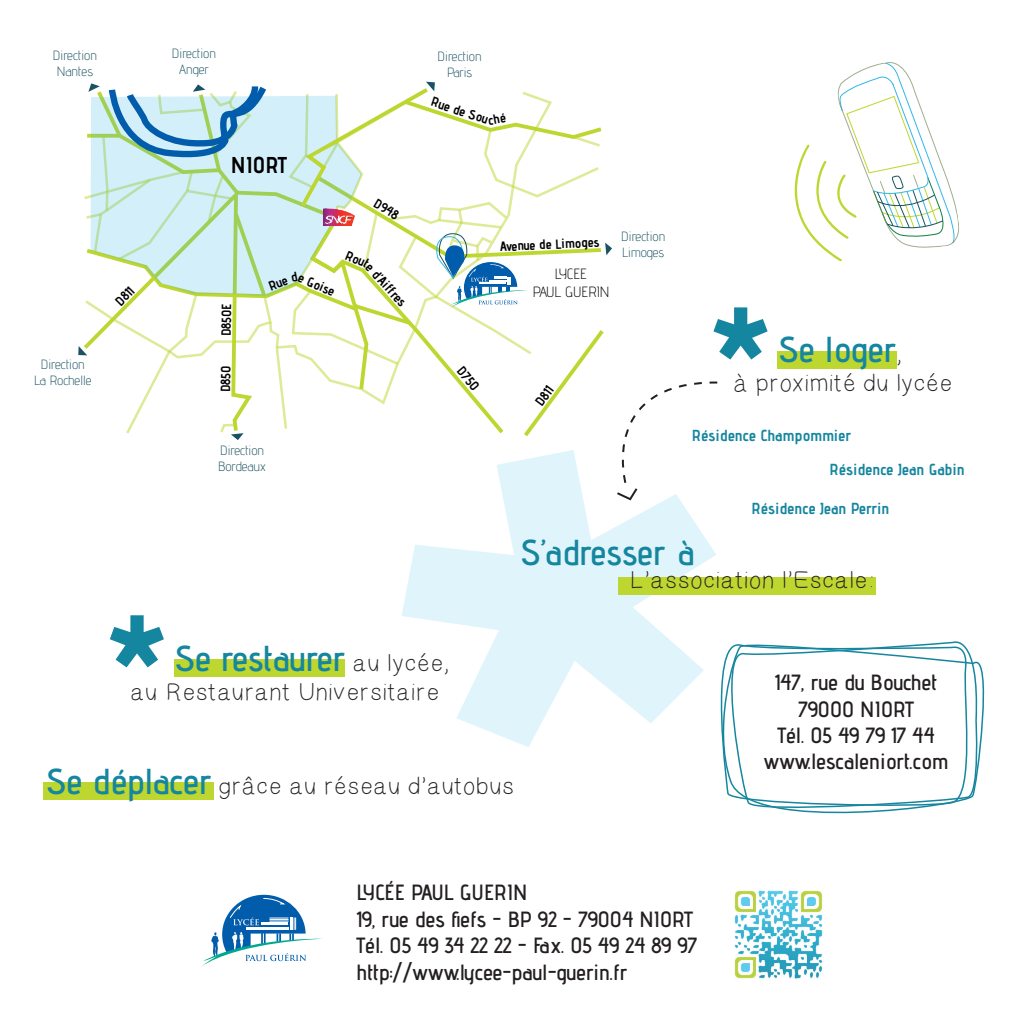
<style>
.page{position:relative;width:1021px;height:1021px;background:#fff}
.page>*{position:absolute;margin:0;border:0;box-sizing:border-box;transform-origin:0 0}
.t1{font:215.2px "Impact";color:#15869f}
.t2{font:600 36px "Advent Pro";color:#15869f}
.t3{font:24px "More Letters";color:#231f20}
.t4{font:700 22.8px "Advent Pro";color:#000}
.t5{font:600 22px/26.4px "Advent Pro";color:#231f20}
.t6{font:700 16px "Advent Pro";color:#15869f}
.t7{font:300 14.8px/17.8px "Advent Pro";color:#000;text-align:center}
.t8{font:300 13.4px/16px "Advent Pro";color:#195260;text-align:center}
.t9{font:700 13.4px "Advent Pro";color:#000}
.s1{font-family:"More Letters";font-weight:400;font-size:24px;color:#231f20}
.s2{font-family:"Advent Pro";font-weight:600;font-size:36px;color:#15869f}
</style>
<div class="page">
<div style="left:43px;top:782px;width:171px;height:17px;background:#bed630"></div>
<div style="left:174px;top:659px;width:170px;height:17px;background:#bed630"></div>
<div style="left:777px;top:351px;width:119px;height:17px;background:#bed630"></div>
<svg style="left:201px;top:894px;width:122px;height:73px"></svg>
<img style="left:734px;top:890px;width:89px;height:89px">
<svg style="left:794px;top:62px;width:165px;height:200px"></svg>
<svg style="left:787px;top:661px;width:198px;height:153px"></svg>
<svg style="left:724px;top:641px;width:251px;height:169px"></svg>
<div style="left:618px;top:578px;width:258px;height:17px;background:#bed630"></div>
<svg style="left:78px;top:81px;width:640px;height:359px"></svg>
<svg style="left:377px;top:426px;width:368px;height:340px"></svg>
<p class="t8" style="left:53px;top:47px;width:46px;text-align:left">Direction<br>Nantes</p>
<p class="t8" style="left:34px;top:356px;width:59px">Direction<br>La Rochelle</p>
<p class="t9" style="left:112px;top:298px;width:22px;rotate:-45deg">D811</p>
<p class="t8" style="left:172px;top:45px;width:46px">Direction<br>Anger</p>
<p class="t4" style="left:231px;top:151px;width:58px">NIORT</p>
<p class="t9" style="left:218px;top:336px;width:34px;rotate:-89deg">D850E</p>
<p class="t9" style="left:217px;top:392px;width:28px;rotate:-89deg">D850</p>
<p class="t8" style="left:218px;top:441px;width:49px;text-align:left">Direction<br>Bordeaux</p>
<p class="t9" style="left:302px;top:269px;width:40px;rotate:23deg">e Goise</p>
<p class="t8" style="left:437px;top:48px;width:46px">Direction<br>Paris</p>
<p class="t9" style="left:434px;top:93px;width:61px;rotate:18deg">Rue de Sou</p>
<p class="t9" style="left:379px;top:195px;width:28px;rotate:31deg">D948</p>
<p class="t9" style="left:374px;top:259px;width:55px;rotate:48deg">e d’Aiffres</p>
<p class="t9" style="left:466px;top:363px;width:28px;rotate:50deg">D750</p>
<p class="t9" style="left:499px;top:238px;width:101px;rotate:-3deg">Avenue de Limoges</p>
<p class="t7" style="left:532px;top:265px;width:78px">LYCEE<br>PAUL GUERIN</p>
<p class="t8" style="left:621px;top:228px;width:46px;text-align:left">Direction<br>Limoges</p>
<p class="t9" style="left:531px;top:399px;width:22px;rotate:-53deg">D811</p>
<h1 class="t1" style="left:710px;top:260px;width:62px">*</h1>
<h2 class="t2" style="left:778px;top:327px;width:125px">Se loger<span class="s1">,</span></h2>
<p class="t3" style="left:734px;top:367px;width:220px">à proximité du lycée</p>
<p class="t6" style="left:692px;top:425px;width:161px">Résidence Champommier</p>
<p class="t6" style="left:829px;top:460px;width:137px">Résidence Jean Gabin</p>
<p class="t6" style="left:751px;top:498px;width:139px">Résidence Jean Perrin</p>
<h2 class="t2" style="left:520px;top:530px;width:175px">S’adresser à</h2>
<p class="t3" style="left:630px;top:565px;width:246px">L’association l’Escale:</p>
<h1 class="t1" style="left:107px;top:568px;width:62px">*</h1>
<h2 class="t2" style="left:175px;top:636px;width:276px">Se restaurer <span class="s1">au lycée,</span></h2>
<p class="t3" style="left:131px;top:677px;width:311px">au Restaurant Universitaire</p>
<p class="t3" style="left:46px;top:771px;width:470px"><span class="s2">Se déplacer</span> grâce au réseau d’autobus</p>
<p class="t5" style="left:356px;top:879px;width:342px">LYCÉE PAUL GUERIN<br>19, rue des fiefs - BP 92 - 79004 NIORT<br>Tél. 05 49 34 22 22 - Fax. 05 49 24 89 97 http://www.lycee-paul-guerin.fr</p>
<p class="t5" style="left:763px;top:669px;width:186px;text-align:center">147, rue du Bouchet<br>79000 NIORT<br>Tél. 05 49 79 17 44 www.lescaleniort.com</p>
</div>
